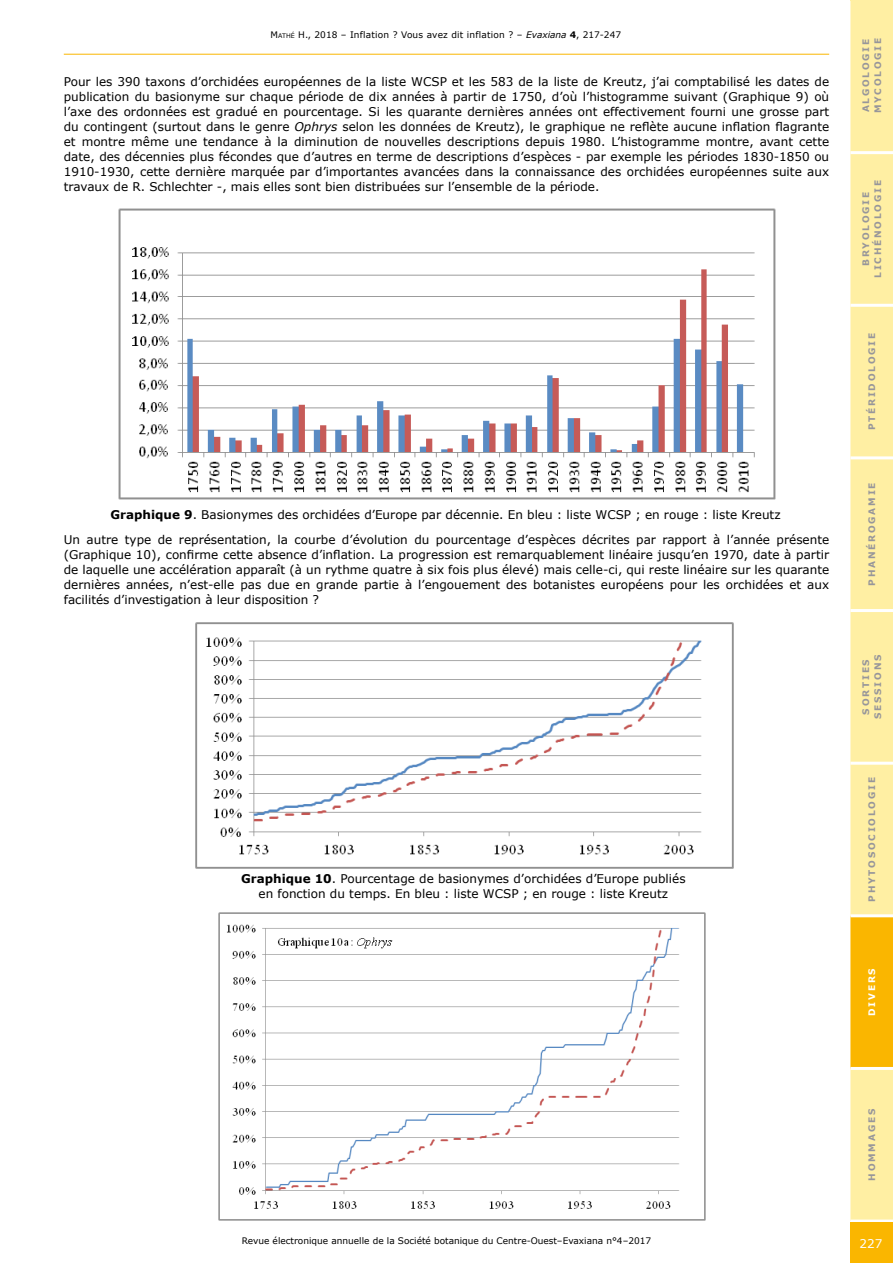
<style>
.page{position:relative;width:893px;height:1263px;background:#fff}
.page>*{position:absolute;margin:0;border:0;box-sizing:border-box;transform-origin:0 0}
.t1{font:12px/15px "Verdana";color:#000;text-align:justify}
.t2{font:12px "Verdana";color:#fff}
.t3{font:700 9px/12px "Verdana";letter-spacing:.2em;color:#97969a;text-align:center}
.En-tête{font:9px "Verdana";color:#000}
.En-tête-2{font:9px "Verdana";letter-spacing:.02em;color:#000}
.t4{font:700 9px "Verdana";letter-spacing:.2em;color:#fff}
.s1{font-style:inherit}
.s2{font-size:6.3px}
.s3{font-style:italic}
.s4{font-weight:700}
</style>
<div class="page">
<div style="left:850px;top:1px;width:43px;height:1218px;background:#ffefa3"></div>
<hr style="left:850px;top:762px;width:43px;height:3px;background:#fff">
<hr style="left:850px;top:609px;width:43px;height:3px;background:#fff">
<hr style="left:850px;top:456px;width:43px;height:3px;background:#fff">
<hr style="left:850px;top:304px;width:43px;height:3px;background:#fff">
<hr style="left:850px;top:151px;width:43px;height:3px;background:#fff">
<svg style="left:850px;top:914px;width:43px;height:156px;background:#fab90c"></svg>
<div style="left:850px;top:1221px;width:43px;height:42px;background:#fab600"></div>
<hr style="left:850px;top:0;width:43px;height:1px;background:#ffefa3">
<hr style="left:64px;top:54px;width:765px;height:1px;background:#fab600">
<img style="left:195px;top:622px;width:539px;height:247px">
<img style="left:218px;top:912px;width:488px;height:308px">
<img style="left:118px;top:208px;width:658px;height:292px">
<p class="En-tête-2" style="left:270px;top:29px;width:352px"><span class="s1">M</span><span class="s2">athé</span> H., 2018 – Inflation ? Vous avez dit inflation ? – <span class="s3">Evaxiana</span> <span class="s4">4</span>, 217-247</p>
<p class="t1" style="left:64px;top:74px;width:767px">Pour les 390 taxons d’orchidées européennes de la liste WCSP et les 583 de la liste de Kreutz, j’ai comptabilisé les dates de publication du basionyme sur chaque période de dix années à partir de 1750, d’où l’histogramme suivant (Graphique 9) où l’axe des ordonnées est gradué en pourcentage. Si les quarante dernières années ont effectivement fourni une grosse part du contingent (surtout dans le genre <span class="s3">Ophrys</span> selon les données de Kreutz), le graphique ne reflète aucune inflation flagrante et montre même une tendance à la diminution de nouvelles descriptions depuis 1980. L’histogramme montre, avant cette date, des décennies plus fécondes que d’autres en terme de descriptions d’espèces - par exemple les périodes 1830-1850 ou 1910-1930, cette dernière marquée par d’importantes avancées dans la connaissance des orchidées européennes suite aux travaux de R. Schlechter -, mais elles sont bien distribuées sur l’ensemble de la période.</p>
<p class="t1" style="left:110px;top:507px;width:672px"><span class="s4">Graphique 9</span>. Basionymes des orchidées d’Europe par décennie. En bleu : liste WCSP ; en rouge : liste Kreutz</p>
<p class="t1" style="left:64px;top:532px;width:767px">Un autre type de représentation, la courbe d’évolution du pourcentage d’espèces décrites par rapport à l’année présente (Graphique 10), confirme cette absence d’inflation. La progression est remarquablement linéaire jusqu’en 1970, date à partir de laquelle une accélération apparaît (à un rythme quatre à six fois plus élevé) mais celle-ci, qui reste linéaire sur les quarante dernières années, n’est-elle pas due en grande partie à l’engouement des botanistes européens pour les orchidées et aux facilités d’investigation à leur disposition ?</p>
<p class="t1" style="left:241px;top:871px;width:446px;text-align:center"><span class="s4">Graphique 10</span>. Pourcentage de basionymes d’orchidées d’Europe publiés en fonction du temps. En bleu : liste WCSP ; en rouge : liste Kreutz</p>
<p class="t3" style="left:860px;top:113px;width:77px;text-align:left;rotate:-90deg">ALGOLOGIE<br>MYCOLOGIE</p>
<p class="t3" style="left:860px;top:278px;width:99px;rotate:-90deg">BRYOLOGIE<br>LICHÉNOLOGIE</p>
<p class="t3" style="left:866px;top:430px;width:99px;rotate:-90deg">PTÉRIDOLOGIE</p>
<p class="t3" style="left:866px;top:586px;width:105px;rotate:-90deg">PHANÉROGAMIE</p>
<p class="t3" style="left:860px;top:719px;width:66px;rotate:-90deg">SORTIES<br>SESSIONS</p>
<p class="t3" style="left:866px;top:902px;width:126px;rotate:-90deg">PHYTOSOCIOLOGIE</p>
<p class="t4" style="left:865px;top:1016px;width:49px;rotate:-90deg">DIVERS</p>
<p class="t3" style="left:866px;top:1180px;width:73px;rotate:-90deg">HOMMAGES</p>
<p class="En-tête" style="left:242px;top:1235px;width:411px">Revue électronique annuelle de la Société botanique du Centre-Ouest–Evaxiana n°4–2017</p>
<p class="t2" style="left:860px;top:1235px;width:24px">227</p>
</div>
